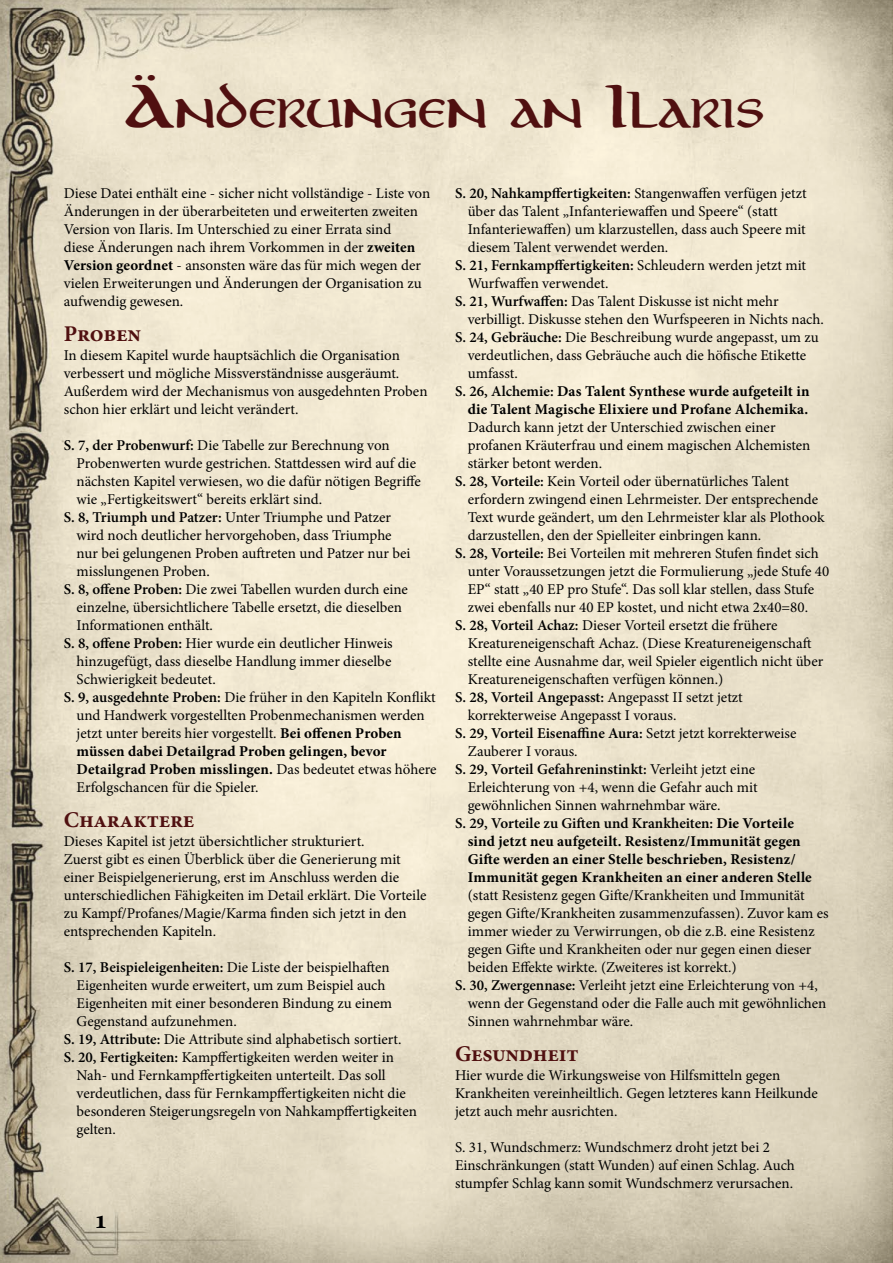
<style>
.page{position:relative;width:893px;height:1263px;background:#fff}
.page>*{position:absolute;margin:0;border:0;box-sizing:border-box;transform-origin:0 0}
.t1{font:45px "Aniron";letter-spacing:-.06em;color:#501010}
.t2{font:700 27px "Minion Pro";color:#000}
.t3{font:700 22.5px "Minion Pro";letter-spacing:-.01em;color:#501010}
.t4{font:15px/18px "Minion Pro";color:#000}
.t5{font:600 15px "Minion Pro";letter-spacing:-.005em;color:#000}
.t6{font:700 15px "Minion Pro";letter-spacing:.01em;color:#000}
.s1{font-weight:700}
.s2{font-weight:600}
.s3{font-weight:400}
</style>
<div class="page">
<img style="left:0;top:0;width:893px;height:1263px">
<h1 class="t1" style="left:126px;top:86px;width:642px">Änderungen an Ilaris</h1>
<p class="t4" style="left:64px;top:184px;width:368px">Diese Datei enthält eine - sicher nicht vollständige - Liste von Änderungen in der überarbeiteten und erweiterten zweiten Version von Ilaris. Im Unterschied zu einer Errata sind<br>diese Änderungen nach ihrem Vorkommen in der <span class="s1">zweiten Version geordnet</span> - ansonsten wäre das für mich wegen der vielen Erweiterungen und Änderungen der Organisation zu aufwendig gewesen.</p>
<h3 class="t3" style="left:64px;top:317px;width:79px">Proben</h3>
<p class="t4" style="left:64px;top:346px;width:365px">In diesem Kapitel wurde hauptsächlich die Organisation verbessert und mögliche Missverständnisse ausgeräumt.<br>Außerdem wird der Mechanismus von ausgedehnten Proben schon hier erklärt und leicht verändert.</p>
<p class="t4" style="left:64px;top:436px;width:327px"><span class="s2">S. 7, der Probenwurf:</span> Die Tabelle zur Berechnung von</p>
<p class="t4" style="left:77px;top:454px;width:341px">Probenwerten wurde gestrichen. Stattdessen wird auf die</p>
<p class="t4" style="left:77px;top:472px;width:346px">nächsten Kapitel verwiesen, wo die dafür nötigen Begriffe</p>
<p class="t4" style="left:77px;top:490px;width:247px">wie „Fertigkeitswert“ bereits erklärt sind.</p>
<p class="t4" style="left:64px;top:508px;width:329px"><span class="s2">S. 8, Triumph und Patzer:</span> Unter Triumphe und Patzer</p>
<p class="t4" style="left:77px;top:526px;width:317px">wird noch deutlicher hervorgehoben, dass Triumphe</p>
<p class="t4" style="left:77px;top:544px;width:336px">nur bei gelungenen Proben auftreten und Patzer nur bei</p>
<p class="t4" style="left:77px;top:562px;width:135px">misslungenen Proben.</p>
<p class="t4" style="left:64px;top:580px;width:346px"><span class="s2">S. 8, offene Proben:</span> Die zwei Tabellen wurden durch eine</p>
<p class="t4" style="left:77px;top:598px;width:327px">einzelne, übersichtlichere Tabelle ersetzt, die dieselben</p>
<p class="t4" style="left:77px;top:616px;width:138px">Informationen enthält.</p>
<p class="t4" style="left:64px;top:634px;width:331px"><span class="s2">S. 8, offene Proben:</span> Hier wurde ein deutlicher Hinweis</p>
<p class="t4" style="left:77px;top:652px;width:316px">hinzugefügt, dass dieselbe Handlung immer dieselbe</p>
<p class="t4" style="left:77px;top:670px;width:141px">Schwierigkeit bedeutet.</p>
<p class="t4" style="left:64px;top:688px;width:373px"><span class="s2">S. 9, ausgedehnte Proben:</span> Die früher in den Kapiteln Konflikt</p>
<p class="t4" style="left:77px;top:706px;width:350px">und Handwerk vorgestellten Probenmechanismen werden</p>
<p class="t4" style="left:77px;top:724px;width:327px">jetzt unter bereits hier vorgestellt. <span class="s1">Bei offenen Proben</span></p>
<p class="t6" style="left:77px;top:741px;width:312px">müssen dabei Detailgrad Proben gelingen, bevor</p>
<p class="t6" style="left:77px;top:759px;width:361px">Detailgrad Proben misslingen. <span class="s3">Das bedeutet etwas höhere</span></p>
<p class="t4" style="left:77px;top:778px;width:183px">Erfolgschancen für die Spieler.</p>
<h3 class="t3" style="left:64px;top:803px;width:132px">Charaktere</h3>
<p class="t4" style="left:64px;top:832px;width:364px">Dieses Kapitel ist jetzt übersichtlicher strukturiert.<br>Zuerst gibt es einen Überblick über die Generierung mit einer Beispielgenerierung, erst im Anschluss werden die unterschiedlichen Fähigkeiten im Detail erklärt. Die Vorteile zu Kampf/Profanes/Magie/Karma finden sich jetzt in den entsprechenden Kapiteln.</p>
<p class="t5" style="left:64px;top:957px;width:327px">S. 17, Beispieleigenheiten: <span class="s3">Die Liste der beispielhaften</span></p>
<p class="t4" style="left:77px;top:976px;width:311px">Eigenheiten wurde erweitert, um zum Beispiel auch</p>
<p class="t4" style="left:77px;top:994px;width:317px">Eigenheiten mit einer besonderen Bindung zu einem</p>
<p class="t4" style="left:77px;top:1012px;width:162px">Gegenstand aufzunehmen.</p>
<p class="t4" style="left:64px;top:1030px;width:339px"><span class="s2">S. 19, Attribute:</span> Die Attribute sind alphabetisch sortiert.</p>
<p class="t4" style="left:64px;top:1048px;width:332px"><span class="s2">S. 20, Fertigkeiten:</span> Kampffertigkeiten werden weiter in</p>
<p class="t4" style="left:77px;top:1066px;width:311px">Nah- und Fernkampffertigkeiten unterteilt. Das soll</p>
<p class="t4" style="left:77px;top:1084px;width:331px">verdeutlichen, dass für Fernkampffertigkeiten nicht die</p>
<p class="t4" style="left:77px;top:1102px;width:342px">besonderen Steigerungsregeln von Nahkampffertigkeiten</p>
<p class="t4" style="left:77px;top:1120px;width:41px">gelten.</p>
<h2 class="t2" style="left:94px;top:1200px;width:16px">1</h2>
<p class="t5" style="left:455px;top:183px;width:353px">S. 20, Nahkampffertigkeiten: <span class="s3">Stangenwaffen verfügen jetzt</span></p>
<p class="t4" style="left:468px;top:202px;width:311px">über das Talent „Infanteriewaffen und Speere“ (statt</p>
<p class="t4" style="left:468px;top:220px;width:340px">Infanteriewaffen) um klarzustellen, dass auch Speere mit</p>
<p class="t4" style="left:468px;top:238px;width:202px">diesem Talent verwendet werden.</p>
<p class="t5" style="left:455px;top:255px;width:353px">S. 21, Fernkampffertigkeiten: <span class="s3">Schleudern werden jetzt mit</span></p>
<p class="t4" style="left:468px;top:274px;width:142px">Wurfwaffen verwendet.</p>
<p class="t4" style="left:455px;top:292px;width:325px"><span class="s2">S. 21, Wurfwaffen:</span> Das Talent Diskusse ist nicht mehr</p>
<p class="t4" style="left:468px;top:310px;width:358px">verbilligt. Diskusse stehen den Wurfspeeren in Nichts nach.</p>
<p class="t4" style="left:455px;top:328px;width:365px"><span class="s2">S. 24, Gebräuche:</span> Die Beschreibung wurde angepasst, um zu</p>
<p class="t4" style="left:468px;top:346px;width:340px">verdeutlichen, dass Gebräuche auch die höfische Etikette</p>
<p class="t4" style="left:468px;top:364px;width:52px">umfasst.</p>
<p class="t6" style="left:455px;top:381px;width:356px"><span class="s2">S. 26, Alchemie:</span> Das Talent Synthese wurde aufgeteilt in</p>
<p class="t6" style="left:468px;top:399px;width:342px">die Talent Magische Elixiere und Profane Alchemika.</p>
<p class="t4" style="left:468px;top:418px;width:309px">Dadurch kann jetzt der Unterschied zwischen einer</p>
<p class="t4" style="left:468px;top:436px;width:344px">profanen Kräuterfrau und einem magischen Alchemisten</p>
<p class="t4" style="left:468px;top:454px;width:136px">stärker betont werden.</p>
<p class="t4" style="left:455px;top:472px;width:336px"><span class="s2">S. 28, Vorteile:</span> Kein Vorteil oder übernatürliches Talent</p>
<p class="t4" style="left:468px;top:490px;width:352px">erfordern zwingend einen Lehrmeister. Der entsprechende</p>
<p class="t4" style="left:468px;top:508px;width:358px">Text wurde geändert, um den Lehrmeister klar als Plothook</p>
<p class="t4" style="left:468px;top:526px;width:295px">darzustellen, den der Spielleiter einbringen kann.</p>
<p class="t4" style="left:455px;top:544px;width:365px"><span class="s2">S. 28, Vorteile:</span> Bei Vorteilen mit mehreren Stufen findet sich</p>
<p class="t4" style="left:468px;top:562px;width:363px">unter Voraussetzungen jetzt die Formulierung „jede Stufe 40</p>
<p class="t4" style="left:468px;top:580px;width:348px">EP“ statt „40 EP pro Stufe“. Das soll klar stellen, dass Stufe</p>
<p class="t4" style="left:468px;top:598px;width:342px">zwei ebenfalls nur 40 EP kostet, und nicht etwa 2x40=80.</p>
<p class="t4" style="left:455px;top:616px;width:324px"><span class="s2">S. 28, Vorteil Achaz:</span> Dieser Vorteil ersetzt die frühere</p>
<p class="t4" style="left:468px;top:634px;width:345px">Kreatureneigenschaft Achaz. (Diese Kreatureneigenschaft</p>
<p class="t4" style="left:468px;top:652px;width:357px">stellte eine Ausnahme dar, weil Spieler eigentlich nicht über</p>
<p class="t4" style="left:468px;top:670px;width:257px">Kreatureneigenschaften verfügen können.)</p>
<p class="t5" style="left:455px;top:687px;width:289px">S. 28, Vorteil Angepasst: <span class="s3">Angepasst II setzt jetzt</span></p>
<p class="t4" style="left:468px;top:706px;width:210px">korrekterweise Angepasst I voraus.</p>
<p class="t5" style="left:455px;top:723px;width:343px">S. 29, Vorteil Eisenaffine Aura: <span class="s3">Setzt jetzt korrekterweise</span></p>
<p class="t4" style="left:468px;top:742px;width:111px">Zauberer I voraus.</p>
<p class="t5" style="left:455px;top:759px;width:302px">S. 29, Vorteil Gefahreninstinkt: <span class="s3">Verleiht jetzt eine</span></p>
<p class="t4" style="left:468px;top:778px;width:291px">Erleichterung von +4, wenn die Gefahr auch mit</p>
<p class="t4" style="left:468px;top:796px;width:254px">gewöhnlichen Sinnen wahrnehmbar wäre.</p>
<p class="t5" style="left:455px;top:813px;width:340px">S. 29, Vorteile zu Giften und Krankheiten: <span class="s1">Die Vorteile</span></p>
<p class="t6" style="left:468px;top:831px;width:335px">sind jetzt neu aufgeteilt. Resistenz/Immunität gegen</p>
<p class="t6" style="left:468px;top:849px;width:329px">Gifte werden an einer Stelle beschrieben, Resistenz/</p>
<p class="t6" style="left:468px;top:867px;width:346px">Immunität gegen Krankheiten an einer anderen Stelle</p>
<p class="t4" style="left:468px;top:886px;width:338px">(statt Resistenz gegen Gifte/Krankheiten und Immunität</p>
<p class="t4" style="left:468px;top:904px;width:363px">gegen Gifte/Krankheiten zusammenzufassen). Zuvor kam es</p>
<p class="t4" style="left:468px;top:922px;width:348px">immer wieder zu Verwirrungen, ob die z.B. eine Resistenz</p>
<p class="t4" style="left:468px;top:940px;width:345px">gegen Gifte und Krankheiten oder nur gegen einen dieser</p>
<p class="t4" style="left:468px;top:958px;width:270px">beiden Effekte wirkte. (Zweiteres ist korrekt.)</p>
<p class="t4" style="left:455px;top:976px;width:364px"><span class="s2">S. 30, Zwergennase:</span> Verleiht jetzt eine Erleichterung von +4,</p>
<p class="t4" style="left:468px;top:994px;width:360px">wenn der Gegenstand oder die Falle auch mit gewöhnlichen</p>
<p class="t4" style="left:468px;top:1012px;width:167px">Sinnen wahrnehmbar wäre.</p>
<h3 class="t3" style="left:455px;top:1037px;width:125px">Gesundheit</h3>
<p class="t4" style="left:455px;top:1066px;width:364px">Hier wurde die Wirkungsweise von Hilfsmitteln gegen<br>Krankheiten vereinheiltlich. Gegen letzteres kann Heilkunde jetzt auch mehr ausrichten.</p>
<p class="t4" style="left:455px;top:1138px;width:341px">S. 31, Wundschmerz: Wundschmerz droht jetzt bei 2<br>Einschränkungen (statt Wunden) auf einen Schlag. Auch stumpfer Schlag kann somit Wundschmerz verursachen.</p>
</div>
